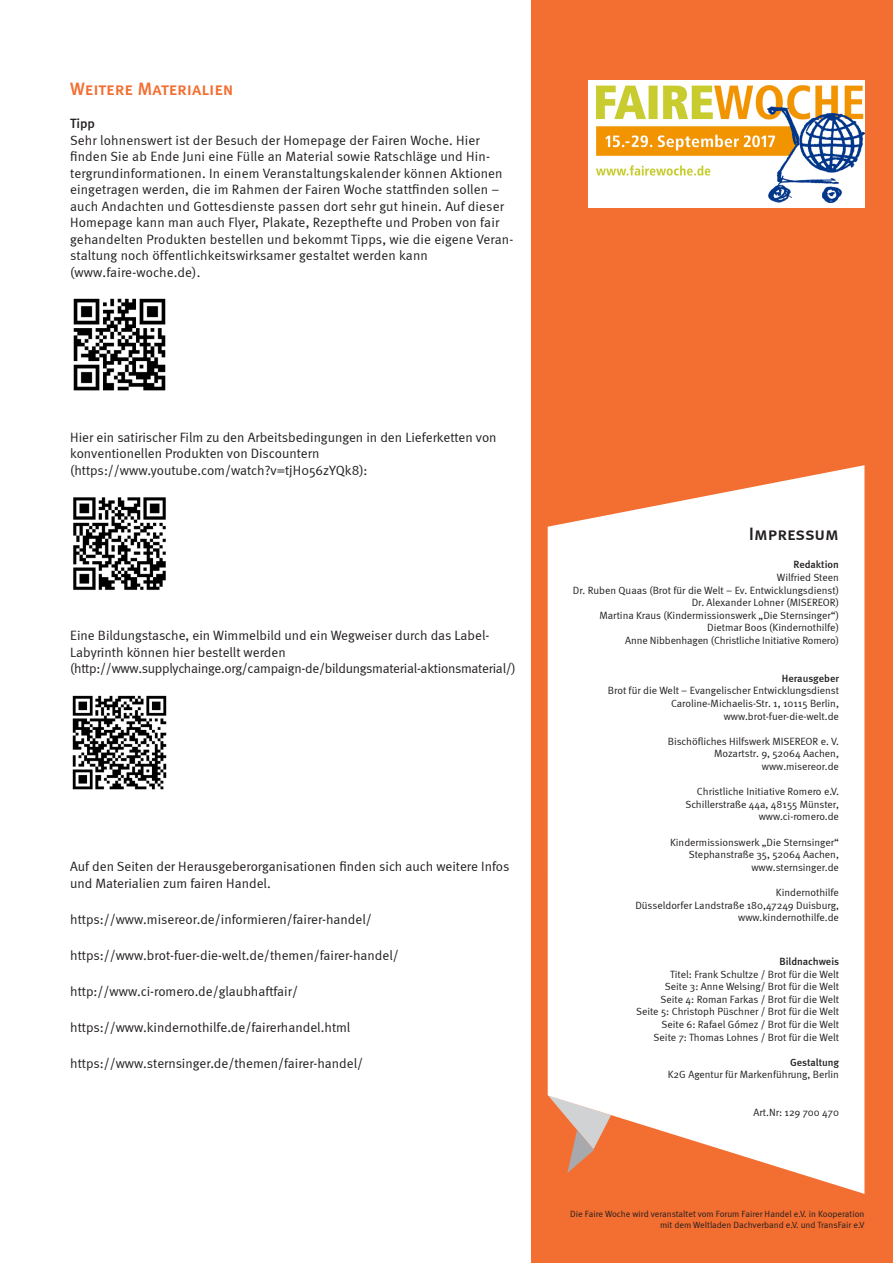
<style>
.page{position:relative;width:893px;height:1263px;background:#fff}
.page>*{position:absolute;margin:0;border:0;box-sizing:border-box;transform-origin:0 0}
.t1{font:18px "Meta Medium Caps";color:#f36e31}
.t2{font:18px "Meta Medium Caps";letter-spacing:-.005em;color:#231f20}
.t3{font:13.5px/16.5px "Meta Normal";color:#231f20}
.t4{font:13.5px "Meta Normal";letter-spacing:-.02em;color:#231f20}
.t5{font:500 13.5px "Meta";color:#231f20}
.t6{font:10.5px "Meta Normal";color:#231f20}
.t7{font:500 10.5px "Meta";letter-spacing:-.005em;color:#231f20}
.t8{font:9px/10.8px "Meta Normal";color:#231f20;text-align:right}
</style>
<div class="page">
<div style="left:531px;top:0;width:362px;height:1263px;background:#f36e31"></div>
<svg style="left:548px;top:465px;width:316px;height:729px;background:#fdefe9"></svg>
<div style="left:588px;top:80px;width:276px;height:127px;background:#fff"></div>
<img style="left:596px;top:85px;width:268px;height:117px">
<img style="left:73px;top:298px;width:93px;height:93px">
<img style="left:73px;top:497px;width:93px;height:93px">
<img style="left:72px;top:695px;width:95px;height:95px">
<p class="t1" style="left:70px;top:79px;width:165px">Weitere Materialien</p>
<p class="t5" style="left:70px;top:116px;width:26px">Tipp</p>
<p class="t3" style="left:70px;top:132px;width:445px">Sehr lohnenswert ist der Besuch der Homepage der Fairen Woche. Hier finden Sie ab Ende Juni eine Fülle an Material sowie Ratschläge und Hin&shy;tergrundinformationen. In einem Veranstaltungskalender können Aktionen eingetragen werden, die im Rahmen der Fairen Woche stattfinden sollen – auch Andachten und Gottesdienste passen dort sehr gut hinein. Auf dieser Homepage kann man auch Flyer, Plakate, Rezepthefte und Proben von fair gehandelten Produkten bestellen und bekommt Tipps, wie die eigene Veran&shy;staltung noch öffentlichkeitswirksamer gestaltet werden kann (www.faire-woche.de).</p>
<p class="t3" style="left:70px;top:429px;width:428px">Hier ein satirischer Film zu den Arbeitsbedingungen in den Lieferketten von konventionellen Produkten von Discountern (https://www.youtube.com/watch?v=tjH056zYQk8):</p>
<p class="t3" style="left:70px;top:627px;width:421px">Eine Bildungstasche, ein Wimmelbild und ein Wegweiser durch das Label-<br>Labyrinth können hier bestellt werden</p>
<p class="t4" style="left:70px;top:660px;width:447px">(http://www.supplychainge.org/campaign-de/bildungsmaterial-aktionsmaterial/)</p>
<p class="t3" style="left:70px;top:858px;width:441px">Auf den Seiten der Herausgeberorganisationen finden sich auch weitere Infos und Materialien zum fairen Handel.</p>
<p class="t3" style="left:70px;top:910px;width:303px">https://www.misereor.de/informieren/fairer-handel/</p>
<p class="t3" style="left:70px;top:946px;width:330px">https://www.brot-fuer-die-welt.de/themen/fairer-handel/</p>
<p class="t3" style="left:70px;top:982px;width:229px">http://www.ci-romero.de/glaubhaftfair/</p>
<p class="t3" style="left:70px;top:1018px;width:282px">https://www.kindernothilfe.de/fairerhandel.html</p>
<p class="t3" style="left:70px;top:1054px;width:295px">https://www.sternsinger.de/themen/fairer-handel/</p>
<p class="t2" style="left:749px;top:523px;width:92px">Impressum</p>
<p class="t7" style="left:793px;top:559px;width:47px">Redaktion</p>
<p class="t6" style="left:777px;top:571px;width:64px">Wilfried Steen</p>
<p class="t6" style="left:573px;top:584px;width:268px">Dr. Ruben Quaas (Brot für die Welt – Ev. Entwicklungsdienst)</p>
<p class="t6" style="left:692px;top:596px;width:149px">Dr. Alexander Lohner (MISEREOR)</p>
<p class="t6" style="left:599px;top:609px;width:241px">Martina Kraus (Kindermissionswerk „Die Sternsinger“)</p>
<p class="t6" style="left:707px;top:622px;width:133px">Dietmar Boos (Kindernothilfe)</p>
<p class="t6" style="left:625px;top:634px;width:215px">Anne Nibbenhagen (Christliche Initiative Romero)</p>
<p class="t7" style="left:782px;top:672px;width:59px">Herausgeber</p>
<p class="t6" style="left:608px;top:685px;width:233px">Brot für die Welt – Evangelischer Entwicklungsdienst</p>
<p class="t6" style="left:671px;top:697px;width:169px">Caroline-Michaelis-Str. 1, 10115 Berlin,</p>
<p class="t6" style="left:724px;top:710px;width:117px">www.brot-fuer-die-welt.de</p>
<p class="t6" style="left:668px;top:735px;width:173px">Bischöfliches Hilfswerk MISEREOR e. V.</p>
<p class="t6" style="left:714px;top:748px;width:126px">Mozartstr. 9, 52064 Aachen,</p>
<p class="t6" style="left:762px;top:760px;width:79px">www.misereor.de</p>
<p class="t6" style="left:697px;top:785px;width:144px">Christliche Initiative Romero e.V.</p>
<p class="t6" style="left:685px;top:798px;width:155px">Schillerstraße 44a, 48155 Münster,</p>
<p class="t6" style="left:759px;top:811px;width:82px">www.ci-romero.de</p>
<p class="t6" style="left:670px;top:836px;width:170px">Kindermissionswerk „Die Sternsinger“</p>
<p class="t6" style="left:689px;top:848px;width:152px">Stephanstraße 35, 52064 Aachen,</p>
<p class="t6" style="left:751px;top:861px;width:89px">www.sternsinger.de</p>
<p class="t6" style="left:776px;top:886px;width:65px">Kindernothilfe</p>
<p class="t6" style="left:635px;top:899px;width:205px">Düsseldorfer Landstraße 180,47249 Duisburg,</p>
<p class="t6" style="left:738px;top:911px;width:102px">www.kindernothilfe.de</p>
<p class="t7" style="left:779px;top:955px;width:61px">Bildnachweis</p>
<p class="t6" style="left:670px;top:968px;width:170px">Titel: Frank Schultze / Brot für die Welt</p>
<p class="t6" style="left:665px;top:980px;width:176px">Seite 3: Anne Welsing/ Brot für die Welt</p>
<p class="t6" style="left:660px;top:993px;width:180px">Seite 4: Roman Farkas / Brot für die Welt</p>
<p class="t6" style="left:636px;top:1006px;width:205px">Seite 5: Christoph Püschner / Brot für die Welt</p>
<p class="t6" style="left:661px;top:1018px;width:179px">Seite 6: Rafael Gómez / Brot für die Welt</p>
<p class="t6" style="left:654px;top:1031px;width:187px">Seite 7: Thomas Lohnes / Brot für die Welt</p>
<p class="t7" style="left:790px;top:1056px;width:50px">Gestaltung</p>
<p class="t6" style="left:668px;top:1069px;width:173px">K2G Agentur für Markenführung, Berlin</p>
<p class="t6" style="left:753px;top:1106px;width:87px">Art.Nr: 129 700 470</p>
<p class="t8" style="left:570px;top:1209px;width:296px">Die Faire Woche wird veranstaltet vom Forum Fairer Handel e.V. in Kooperation mit dem Weltladen Dachverband e.V. und TransFair e.V</p>
</div>
